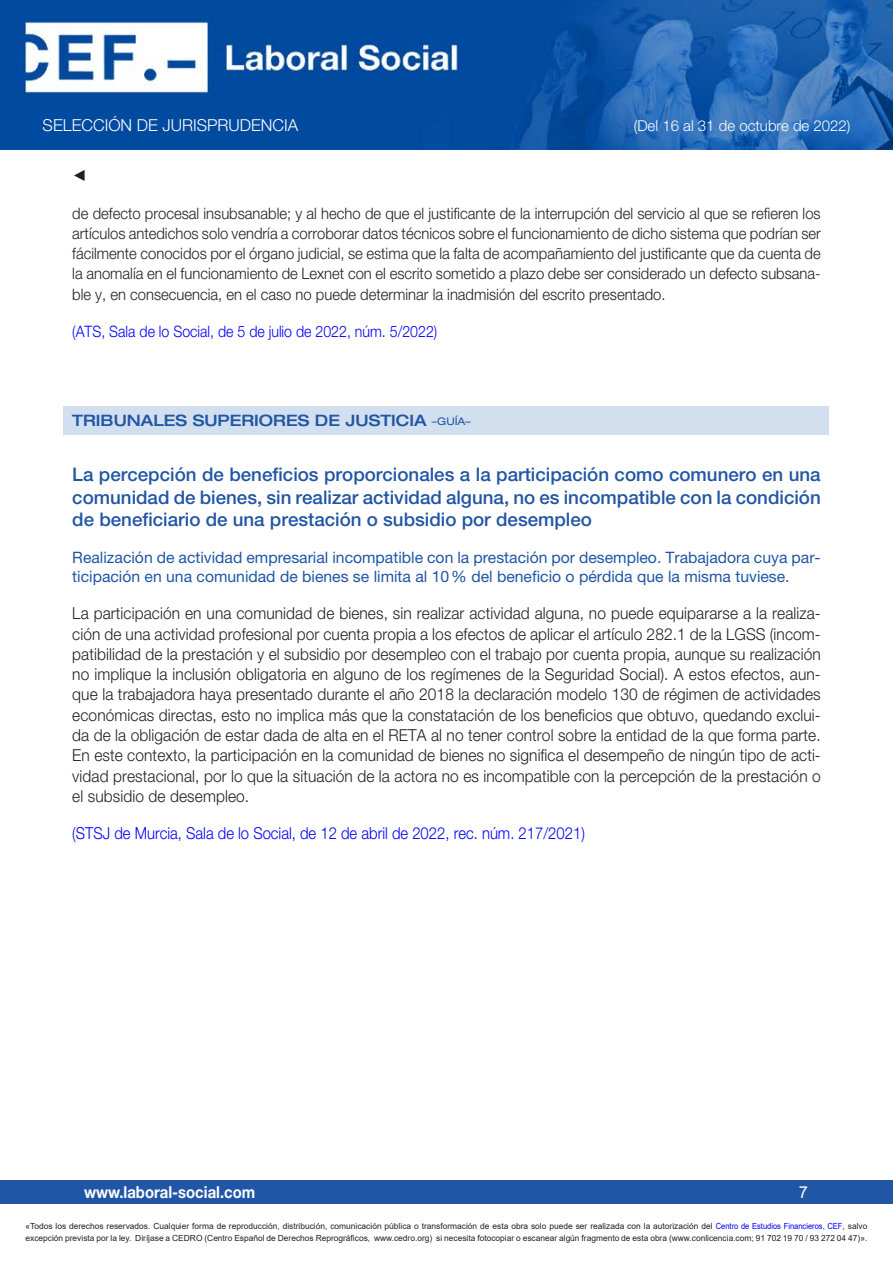
<style>
.page{position:relative;width:893px;height:1263px;background:#fff}
.page>*{position:absolute;margin:0;border:0;box-sizing:border-box;transform-origin:0 0}
.Cabecera_nuevo{font:500 18.75px/22.5px "Helvetica Neue LT Std";color:#2155a5;text-align:justify}
.Contenido_nuevo{font:300 16.5px/20.2px "Helvetica Neue LT Std";letter-spacing:.005em;color:#231f20;text-align:justify;scale:.94 1}
.Contenido_nuevo-2{font:300 16.5px "Helvetica Neue LT Std";color:#00f;scale:.9 1}
.t1{font:300 16.5px "Helvetica Neue LT Std";color:#fff}
.t2{font:700 16.5px "Helvetica Neue LT Std";color:#fff;scale:.9 1}
.t3{font:16.5px "Arial";color:#fff}
.Contenido_nuevo-3{font:300 15.75px/20.2px "Helvetica Neue LT Std";color:#231f20;text-align:justify;scale:.94 1}
.Subcabecera{font:15.75px/19.5px "Helvetica Neue LT Std";color:#2155a5}
.Contenido_nuevo-4{font:300 15.75px "Helvetica Neue LT Std";color:#00f;scale:.9 1}
.Tribunales{font:500 expanded 15.75px "Helvetica Neue LT Std";color:#2155a5}
.Contenido_nuevo-5{font:15.75px "Times New Roman";color:#231f20;scale:.94 1}
.t4{font:300 15px "Helvetica Neue LT Std";color:#fff}
.t5{font:8.4px/12px "Arial";color:#231f20}
.s1{font-weight:400;font-size:10.5px}
.s2{color:#00f}
</style>
<div class="page">
<div style="left:0;top:1180px;width:893px;height:23px;background:#2155a5"></div>
<img style="left:0;top:0;width:893px;height:149px">
<div style="left:64px;top:407px;width:765px;height:28px;background:#d1dfee"></div>
<p class="t1" style="left:43px;top:115px;width:257px">SELECCIÓN DE JURISPRUDENCIA</p>
<p class="t4" style="left:634px;top:117px;width:218px">(Del 16 al 31 de octubre de 2022)</p>
<p class="Contenido_nuevo-5" style="left:72px;top:165px;width:17px">◄</p>
<p class="Contenido_nuevo-3" style="left:72px;top:203px;width:798px">de defecto procesal insubsanable; y al hecho de que el justificante de la interrupción del servicio al que se refieren los artículos antedichos solo vendría a corroborar datos técnicos sobre el funcionamiento de dicho sistema que podrían ser fácilmente conocidos por el órgano judicial, se estima que la falta de acompañamiento del justificante que da cuenta de la anomalía en el funcionamiento de Lexnet con el escrito sometido a plazo debe ser considerado un defecto subsana&shy;ble y, en consecuencia, en el caso no puede determinar la inadmisión del escrito presentado.</p>
<p class="Contenido_nuevo-4" style="left:72px;top:322px;width:407px">(ATS, Sala de lo Social, de 5 de julio de 2022, núm. 5/2022)</p>
<p class="Tribunales" style="left:72px;top:411px;width:400px">TRIBUNALES SUPERIORES DE JUSTICIA <span class="s1">–GUÍA–</span></p>
<p class="Cabecera_nuevo" style="left:72px;top:463px;width:750px">La percepción de beneficios proporcionales a la participación como comunero en una comunidad de bienes, sin realizar actividad alguna, no es incompatible con la condición de beneficiario de una prestación o subsidio por desempleo</p>
<p class="Subcabecera" style="left:72px;top:547px;width:750px">Realización de actividad empresarial incompatible con la prestación por desempleo. Trabajadora cuya par&shy;ticipación en una comunidad de bienes se limita al 10% del beneficio o pérdida que la misma tuviese.</p>
<p class="Contenido_nuevo" style="left:72px;top:603px;width:798px">La participación en una comunidad de bienes, sin realizar actividad alguna, no puede equipararse a la realiza&shy;ción de una actividad profesional por cuenta propia a los efectos de aplicar el artículo 282.1 de la LGSS (incom&shy;patibilidad de la prestación y el subsidio por desempleo con el trabajo por cuenta propia, aunque su realización no implique la inclusión obligatoria en alguno de los regímenes de la Seguridad Social). A estos efectos, aun&shy;que la trabajadora haya presentado durante el año 2018 la declaración modelo 130 de régimen de actividades económicas directas, esto no implica más que la constatación de los beneficios que obtuvo, quedando exclui&shy;da de la obligación de estar dada de alta en el RETA al no tener control sobre la entidad de la que forma parte.<br>En este contexto, la participación en la comunidad de bienes no significa el desempeño de ningún tipo de acti&shy;vidad prestacional, por lo que la situación de la actora no es incompatible con la percepción de la prestación o el subsidio de desempleo.</p>
<p class="Contenido_nuevo-2" style="left:72px;top:823px;width:571px">(STSJ de Murcia, Sala de lo Social, de 12 de abril de 2022, rec. núm. 217/2021)</p>
<p class="t2" style="left:84px;top:1182px;width:192px">www.laboral-social.com</p>
<p class="t3" style="left:799px;top:1180px;width:11px">7</p>
<p class="t5" style="left:26px;top:1220px;width:843px">«Todos los derechos reservados. Cualquier forma de reproducción, distribución, comunicación pública o transformación de esta obra solo puede ser realizada con la autorización del <span class="s2">Centro de Estudios Financieros, CEF</span>, salvo excepción prevista por la ley. Diríjase a CEDRO (Centro Español de Derechos Reprográficos, www.cedro.org) si necesita fotocopiar o escanear algún fragmento de esta obra (www.conlicencia.com; 91 702 19 70 / 93 272 04 47)».</p>
</div>
